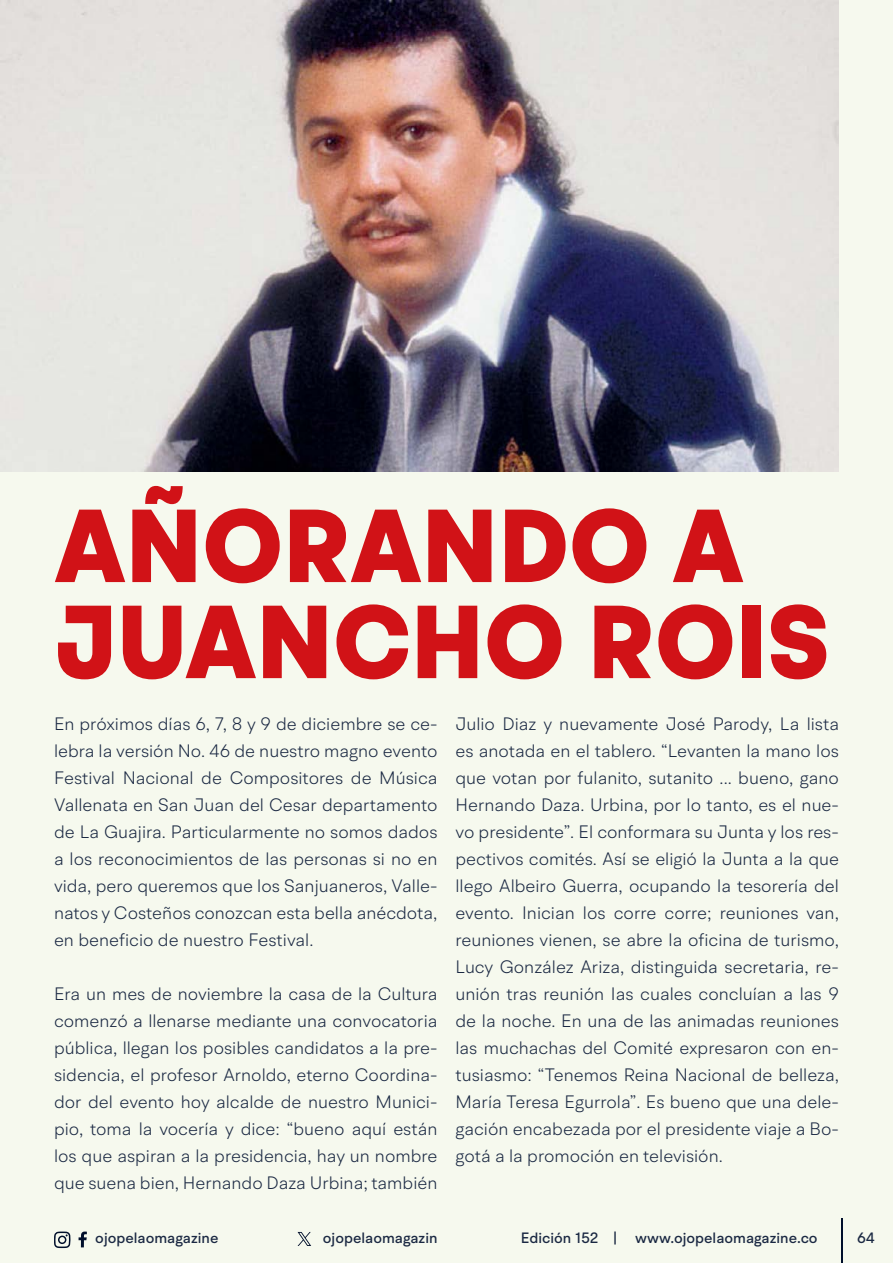
<style>
.page{position:relative;width:893px;height:1263px;background:#f6f9ee}
.page>*{position:absolute;margin:0;border:0;box-sizing:border-box;transform-origin:0 0}
.t1{font:900 103.5px/96px "BR Hendrix";color:#d11217}
.t2{font:300 18px/27px "BR Hendrix";color:#1b2943;text-align:justify}
.t3{font:500 15px "BR Hendrix";color:#1b2943}
</style>
<div class="page">
<svg style="left:79px;top:1231px;width:8px;height:16px"></svg>
<svg style="left:54px;top:1231px;width:17px;height:17px"></svg>
<hr style="left:841px;top:1219px;width:1px;height:44px;background:#000f2b">
<svg style="left:298px;top:1232px;width:13px;height:14px"></svg>
<img style="left:0;top:0;width:839px;height:472px">
<h1 class="t1" style="left:55px;top:501px;width:775px">AÑORANDO A<br>JUANCHO ROIS</h1>
<p class="t2" style="left:54px;top:710px;width:385px">En próximos días 6, 7, 8 y 9 de diciembre se ce&shy;lebra la versión No. 46 de nuestro magno evento Festival Nacional de Compositores de Música Vallenata en San Juan del Cesar departamento de La Guajira. Particularmente no somos dados a los reconocimientos de las personas si no en vida, pero queremos que los Sanjuaneros, Valle&shy;natos y Costeños conozcan esta bella anécdota, en beneficio de nuestro Festival.</p>
<p class="t2" style="left:54px;top:980px;width:385px">Era un mes de noviembre la casa de la Cultura comenzó a llenarse mediante una convocatoria pública, llegan los posibles candidatos a la pre&shy;sidencia, el profesor Arnoldo, eterno Coordina&shy;dor del evento hoy alcalde de nuestro Munici&shy;pio, toma la vocería y dice: “bueno aquí están los que aspiran a la presidencia, hay un nombre que suena bien, Hernando Daza Urbina; también</p>
<p class="t2" style="left:455px;top:710px;width:385px">Julio Diaz y nuevamente José Parody, La lista es anotada en el tablero. “Levanten la mano los que votan por fulanito, sutanito ... bueno, gano Hernando Daza. Urbina, por lo tanto, es el nue&shy;vo presidente”. El conformara su Junta y los res&shy;pectivos comités. Así se eligió la Junta a la que llego Albeiro Guerra, ocupando la tesorería del evento. Inician los corre corre; reuniones van, reuniones vienen, se abre la oficina de turismo, Lucy González Ariza, distinguida secretaria, re&shy;unión tras reunión Ias cuales concluían a las 9 de la noche. En una de las animadas reuniones las muchachas del Comité expresaron con en&shy;tusiasmo: “Tenemos Reina Nacional de belleza, María Teresa Egurrola”. Es bueno que una dele&shy;gación encabezada por el presidente viaje a Bo&shy;gotá a la promoción en televisión.</p>
<p class="t3" style="left:95px;top:1229px;width:125px">ojopelaomagazine</p>
<p class="t3" style="left:323px;top:1229px;width:116px">ojopelaomagazin</p>
<p class="t3" style="left:521px;top:1229px;width:298px">Edición 152 | www.ojopelaomagazine.co</p>
<p class="t3" style="left:857px;top:1229px;width:19px">64</p>
</div>
